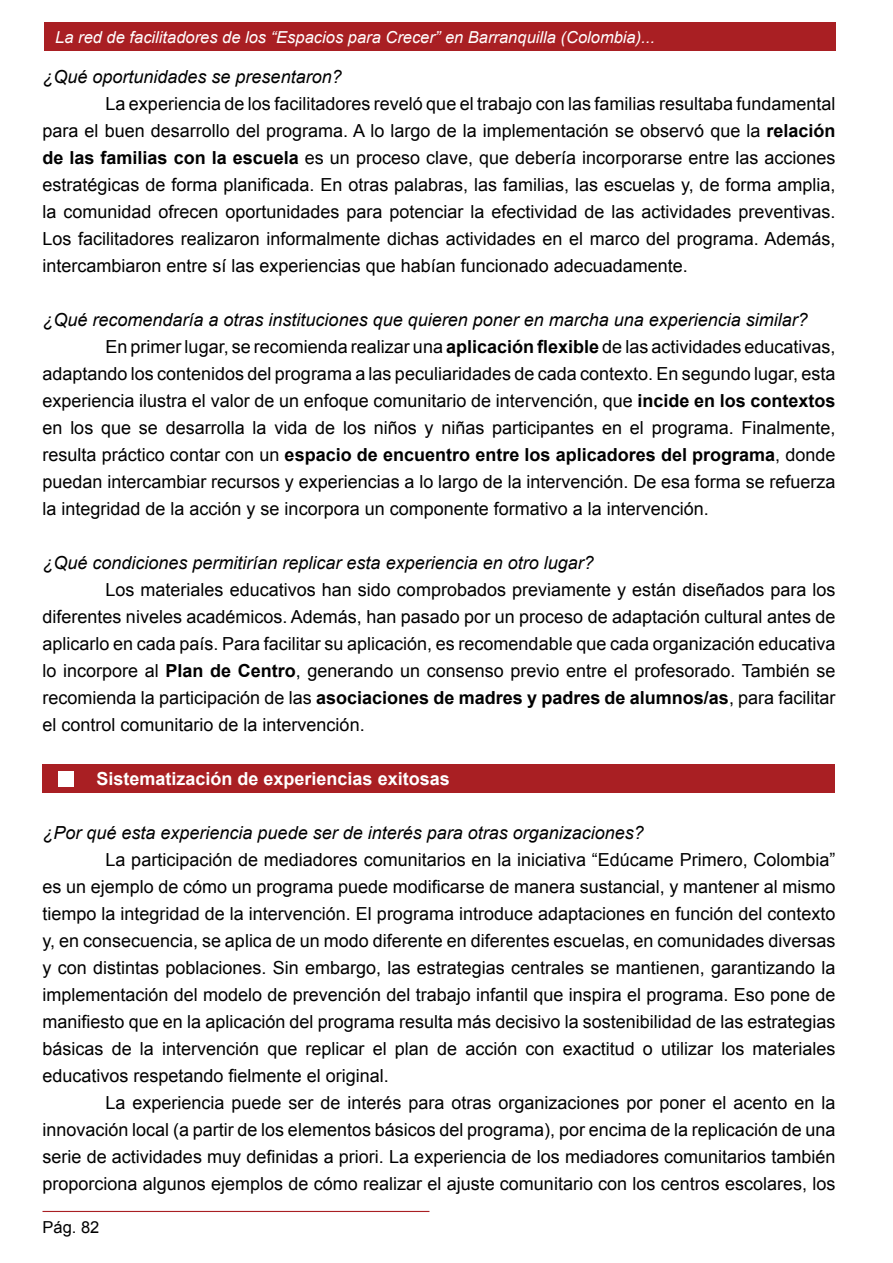
<style>
.page{position:relative;width:893px;height:1263px;background:#fff}
.page>*{position:absolute;margin:0;border:0;box-sizing:border-box;transform-origin:0 0}
.t1{font:18px/27px "Arial";color:#000;text-align:justify}
.t2{font:italic 18px "Arial";color:#000}
.t3{font:700 18px "Arial";color:#000}
.t4{font:700 18px "Arial";color:#fff}
.t5{font:italic 16.5px "Arial";color:#fff}
.t6{font:16.5px "Arial";color:#000}
.s1{font-weight:700}
.s2{font-weight:400}
</style>
<div class="page">
<div style="left:44px;top:22px;width:792px;height:28px;background:#a91f23"></div>
<hr style="left:43px;top:1211px;width:386px;height:1px;background:#a91f23">
<div style="left:43px;top:764px;width:792px;height:29px;background:#a91f23"></div>
<div style="left:58px;top:771px;width:16px;height:16px;background:#fff"></div>
<p class="t5" style="left:55px;top:27px;width:601px">La red de facilitadores de los “Espacios para Crecer” en Barranquilla (Colombia)...</p>
<p class="t2" style="left:43px;top:65px;width:301px">¿Qué oportunidades se presentaron?</p>
<p class="t1" style="left:43px;top:90px;width:795px;text-indent:63px">La experiencia de los facilitadores reveló que el trabajo con las familias resultaba fundamental para el buen desarrollo del programa. A lo largo de la implementación se observó que la <span class="s1">relación de las familias con la escuela</span> es un proceso clave, que debería incorporarse entre las acciones estratégicas de forma planificada. En otras palabras, las familias, las escuelas y, de forma amplia, la comunidad ofrecen oportunidades para potenciar la efectividad de las actividades preventivas.<br>Los facilitadores realizaron informalmente dichas actividades en el marco del programa. Además, intercambiaron entre sí las experiencias que habían funcionado adecuadamente.</p>
<p class="t2" style="left:43px;top:308px;width:767px">¿Qué recomendaría a otras instituciones que quieren poner en marcha una experiencia similar?</p>
<p class="t1" style="left:106px;top:333px;width:731px">En primer lugar, se recomienda realizar una <span class="s1">aplicación flexible</span> de las actividades educativas,</p>
<p class="t1" style="left:43px;top:360px;width:794px">adaptando los contenidos del programa a las peculiaridades de cada contexto. En segundo lugar, esta</p>
<p class="t1" style="left:43px;top:387px;width:794px">experiencia ilustra el valor de un enfoque comunitario de intervención, que <span class="s1">incide en los contextos</span></p>
<p class="t1" style="left:43px;top:414px;width:795px">en los que se desarrolla la vida de los niños y niñas participantes en el programa. Finalmente,</p>
<p class="t3" style="left:43px;top:443px;width:794px"><span class="s2">resulta práctico contar con un</span> espacio de encuentro entre los aplicadores del programa<span class="s2">, donde</span></p>
<p class="t1" style="left:43px;top:468px;width:794px">puedan intercambiar recursos y experiencias a lo largo de la intervención. De esa forma se refuerza</p>
<p class="t1" style="left:43px;top:495px;width:668px">la integridad de la acción y se incorpora un componente formativo a la intervención.</p>
<p class="t2" style="left:43px;top:551px;width:553px">¿Qué condiciones permitirían replicar esta experiencia en otro lugar?</p>
<p class="t1" style="left:43px;top:576px;width:794px;text-indent:63px">Los materiales educativos han sido comprobados previamente y están diseñados para los diferentes niveles académicos. Además, han pasado por un proceso de adaptación cultural antes de aplicarlo en cada país. Para facilitar su aplicación, es recomendable que cada organización educativa lo incorpore al <span class="s1">Plan de Centro</span>, generando un consenso previo entre el profesorado. También se recomienda la participación de las <span class="s1">asociaciones de madres y padres de alumnos/as</span>, para facilitar el control comunitario de la intervención.</p>
<p class="t4" style="left:97px;top:767px;width:355px">Sistematización de experiencias exitosas</p>
<p class="t2" style="left:43px;top:821px;width:603px">¿Por qué esta experiencia puede ser de interés para otras organizaciones?</p>
<p class="t1" style="left:43px;top:846px;width:795px;text-indent:63px">La participación de mediadores comunitarios en la iniciativa “Edúcame Primero, Colombia” es un ejemplo de cómo un programa puede modificarse de manera sustancial, y mantener al mismo tiempo la integridad de la intervención. El programa introduce adaptaciones en función del contexto y, en consecuencia, se aplica de un modo diferente en diferentes escuelas, en comunidades diversas y con distintas poblaciones. Sin embargo, las estrategias centrales se mantienen, garantizando la implementación del modelo de prevención del trabajo infantil que inspira el programa. Eso pone de manifiesto que en la aplicación del programa resulta más decisivo la sostenibilidad de las estrategias básicas de la intervención que replicar el plan de acción con exactitud o utilizar los materiales educativos respetando fielmente el original.</p>
<p class="t1" style="left:43px;top:1089px;width:794px;text-indent:63px">La experiencia puede ser de interés para otras organizaciones por poner el acento en la innovación local (a partir de los elementos básicos del programa), por encima de la replicación de una serie de actividades muy definidas a priori. La experiencia de los mediadores comunitarios también proporciona algunos ejemplos de cómo realizar el ajuste comunitario con los centros escolares, los</p>
<p class="t6" style="left:43px;top:1216px;width:58px">Pág. 82</p>
</div>
